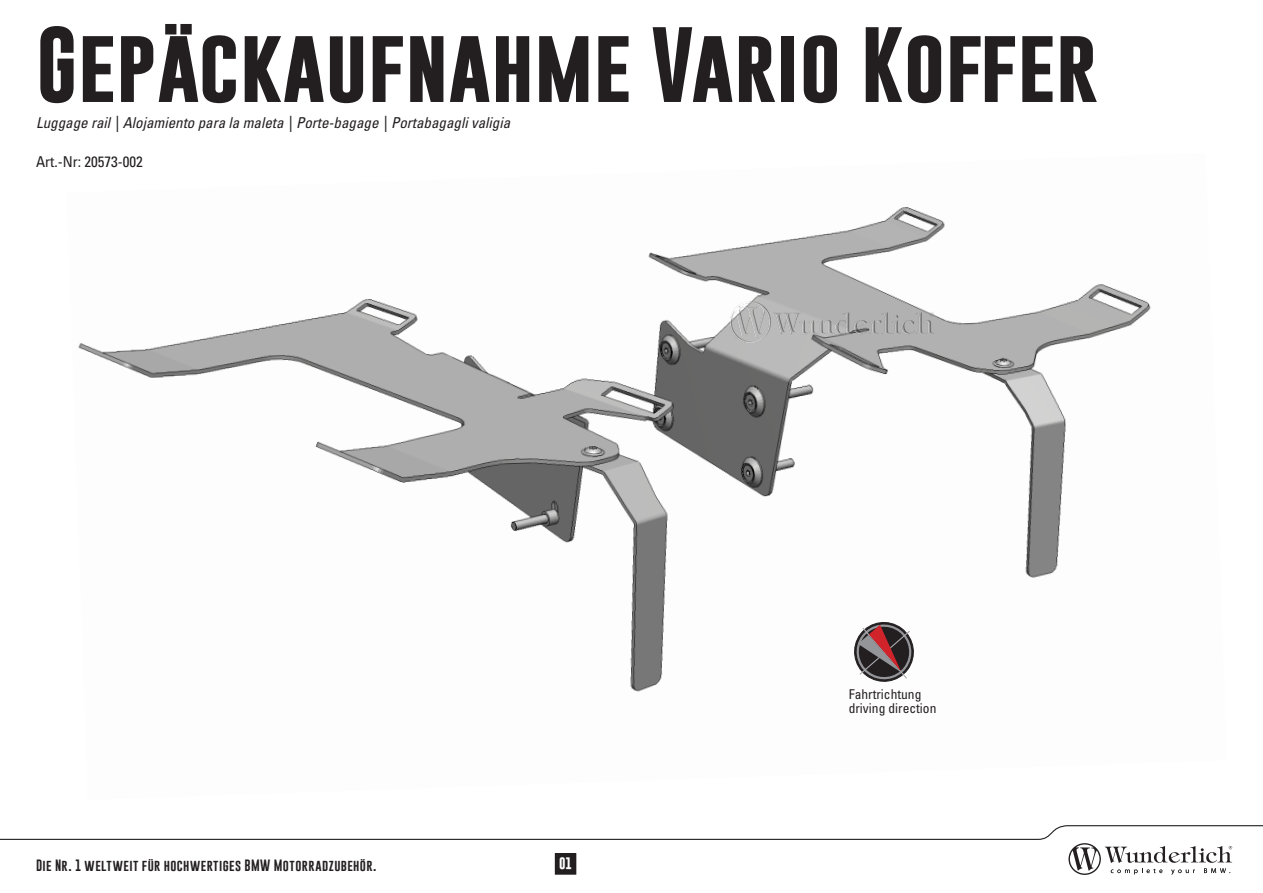
<style>
.page{position:relative;width:1263px;height:893px;background:#fff}
.page>*{position:absolute;margin:0;border:0;box-sizing:border-box;transform-origin:0 0}
.t1{font:700 76.5px "Gobold";color:#231f20}
.t2{font:italic condensed 15px "Univers LT Std";color:#231f20}
.t3{font:condensed 15px "Univers LT Std";color:#231f20}
.BU{font:condensed 13.5px "Univers LT Std";color:#231f20}
.t4{font:12px "Gobold";letter-spacing:.035em;color:#231f20}
.t5{font:700 12px "Gobold";color:#fff}
</style>
<div class="page">
<svg style="left:0;top:825px;width:1263px;height:50px"></svg>
<img style="left:78px;top:207px;width:1073px;height:485px">
<svg style="left:851px;top:618px;width:67px;height:68px"></svg>
<div style="left:555px;top:854px;width:21px;height:20px;background:#231f20"></div>
<div style="left:555px;top:853px;width:21px;height:21px;border:1px solid #231f20"></div>
<img style="left:730px;top:302px;width:206px;height:41px">
<p class="t1" style="left:36px;top:15px;width:1063px">Gepäckaufnahme Vario Koffer</p>
<p class="t2" style="left:36px;top:113px;width:476px">Luggage rail | Alojamiento para la maleta | Porte-bagage | Portabagagli valigia</p>
<p class="t3" style="left:36px;top:152px;width:108px">Art.-Nr: 20573-002</p>
<p class="t4" style="left:36px;top:858px;width:342px">Die Nr. 1 weltweit für hochwertiges BMW Motorradzubehör.</p>
<p class="t5" style="left:559px;top:855px;width:15px">01</p>
<p class="BU" style="left:849px;top:685px;width:74px">Fahrtrichtung</p>
<p class="BU" style="left:849px;top:699px;width:89px">driving direction</p>
</div>
